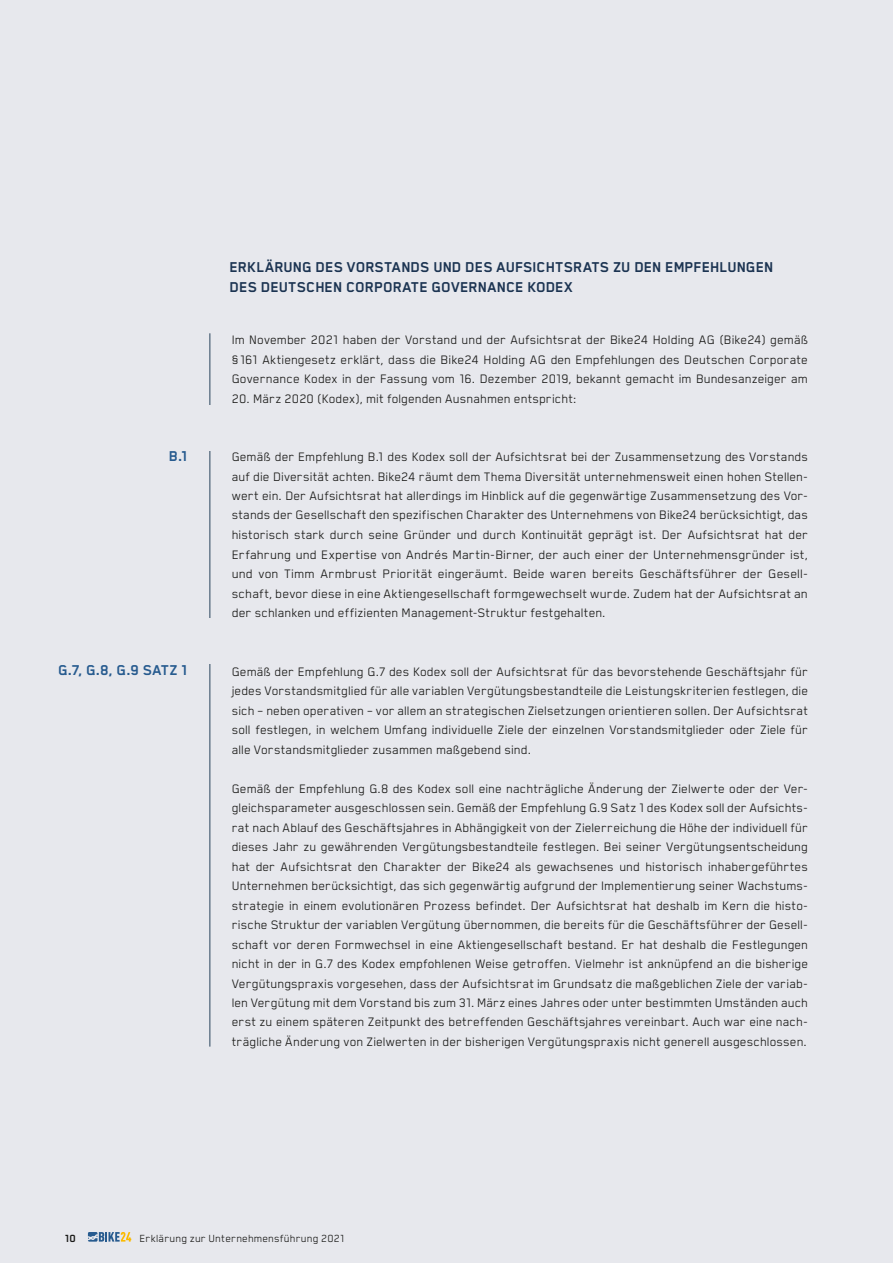
<style>
.page{position:relative;width:893px;height:1263px;background:#e7e8ed}
.page>*{position:absolute;margin:0;border:0;box-sizing:border-box;transform-origin:0 0}
.t1{font:700 16.5px/19.5px "Blender";letter-spacing:.005em;color:#1c3452}
.t2{font:700 16.5px "Blender";color:#275b8f}
.t3{font:14.25px/19.5px "Blender";letter-spacing:.005em;color:#1a1a18;text-align:justify}
.t4{font:12px "Blender";letter-spacing:.015em;color:#1a1a18}
.t5{font:700 12px "Blender";color:#1a1a18}
</style>
<div class="page">
<svg style="left:88px;top:1232px;width:43px;height:9px"></svg>
<hr style="left:209px;top:333px;width:2px;height:713px;background:#697b8d">
<hr style="left:208px;top:404px;width:4px;height:46px;background:#e7e8ed">
<hr style="left:208px;top:617px;width:4px;height:46px;background:#e7e8ed">
<p class="t1" style="left:230px;top:257px;width:545px">ERKLÄRUNG DES VORSTANDS UND DES AUFSICHTSRATS ZU DEN EMPFEHLUNGEN<br>DES DEUTSCHEN CORPORATE GOVERNANCE KODEX</p>
<p class="t2" style="left:169px;top:447px;width:20px">B.1</p>
<p class="t2" style="left:58px;top:661px;width:131px">G.7, G.8, G.9 SATZ 1</p>
<p class="t3" style="left:232px;top:330px;width:578px">Im November 2021 haben der Vorstand und der Aufsichtsrat der Bike24 Holding AG (Bike24) gemäß § 161 Aktiengesetz erklärt, dass die Bike24 Holding AG den Empfehlungen des Deutschen Corporate Governance Kodex in der Fassung vom 16. Dezember 2019, bekannt gemacht im Bundesanzeiger am</p>
<p class="t3" style="left:232px;top:388px;width:346px">20. März 2020 (Kodex), mit folgenden Ausnahmen entspricht:</p>
<p class="t3" style="left:232px;top:447px;width:578px">Gemäß der Empfehlung B.1 des Kodex soll der Aufsichtsrat bei der Zusammensetzung des Vorstands auf die Diversität achten. Bike24 räumt dem Thema Diversität unternehmensweit einen hohen Stellen&shy;wert ein. Der Aufsichtsrat hat allerdings im Hinblick auf die gegenwärtige Zusammensetzung des Vor&shy;stands der Gesellschaft den spezifischen Charakter des Unternehmens von Bike24 berücksichtigt, das historisch stark durch seine Gründer und durch Kontinuität geprägt ist. Der Aufsichtsrat hat der Erfahrung und Expertise von Andrés Martin-Birner, der auch einer der Unternehmensgründer ist, und von Timm Armbrust Priorität eingeräumt. Beide waren bereits Geschäftsführer der Gesell&shy;schaft, bevor diese in eine Aktiengesellschaft formgewechselt wurde. Zudem hat der Aufsichtsrat an der schlanken und effizienten Management-Struktur festgehalten.</p>
<p class="t3" style="left:232px;top:661px;width:578px">Gemäß der Empfehlung G.7 des Kodex soll der Aufsichtsrat für das bevorstehende Geschäftsjahr für jedes Vorstandsmitglied für alle variablen Vergütungsbestandteile die Leistungskriterien festlegen, die sich – neben operativen – vor allem an strategischen Zielsetzungen orientieren sollen. Der Aufsichtsrat soll festlegen, in welchem Umfang individuelle Ziele der einzelnen Vorstandsmitglieder oder Ziele für alle Vorstandsmitglieder zusammen maßgebend sind.</p>
<p class="t3" style="left:232px;top:778px;width:578px">Gemäß der Empfehlung G.8 des Kodex soll eine nachträgliche Änderung der Zielwerte oder der Ver&shy;gleichsparameter ausgeschlossen sein. Gemäß der Empfehlung G.9 Satz 1 des Kodex soll der Aufsichts&shy;rat nach Ablauf des Geschäftsjahres in Abhängigkeit von der Zielerreichung die Höhe der individuell für dieses Jahr zu gewährenden Vergütungsbestandteile festlegen. Bei seiner Vergütungsentscheidung hat der Aufsichtsrat den Charakter der Bike24 als gewachsenes und historisch inhabergeführtes Unternehmen berücksichtigt, das sich gegenwärtig aufgrund der Implementierung seiner Wachstums&shy;strategie in einem evolutionären Prozess befindet. Der Aufsichtsrat hat deshalb im Kern die histo&shy;rische Struktur der variablen Vergütung übernommen, die bereits für die Geschäftsführer der Gesell&shy;schaft vor deren Formwechsel in eine Aktiengesellschaft bestand. Er hat deshalb die Festlegungen nicht in der in G.7 des Kodex empfohlenen Weise getroffen. Vielmehr ist anknüpfend an die bisherige Vergütungspraxis vorgesehen, dass der Aufsichtsrat im Grundsatz die maßgeblichen Ziele der variab&shy;len Vergütung mit dem Vorstand bis zum 31. März eines Jahres oder unter bestimmten Umständen auch erst zu einem späteren Zeitpunkt des betreffenden Geschäftsjahres vereinbart. Auch war eine nach&shy;trägliche Änderung von Zielwerten in der bisherigen Vergütungspraxis nicht generell ausgeschlossen.</p>
<p class="t5" style="left:65px;top:1232px;width:13px">10</p>
<p class="t4" style="left:139px;top:1232px;width:206px">Erklärung zur Unternehmensführung 2021</p>
</div>
